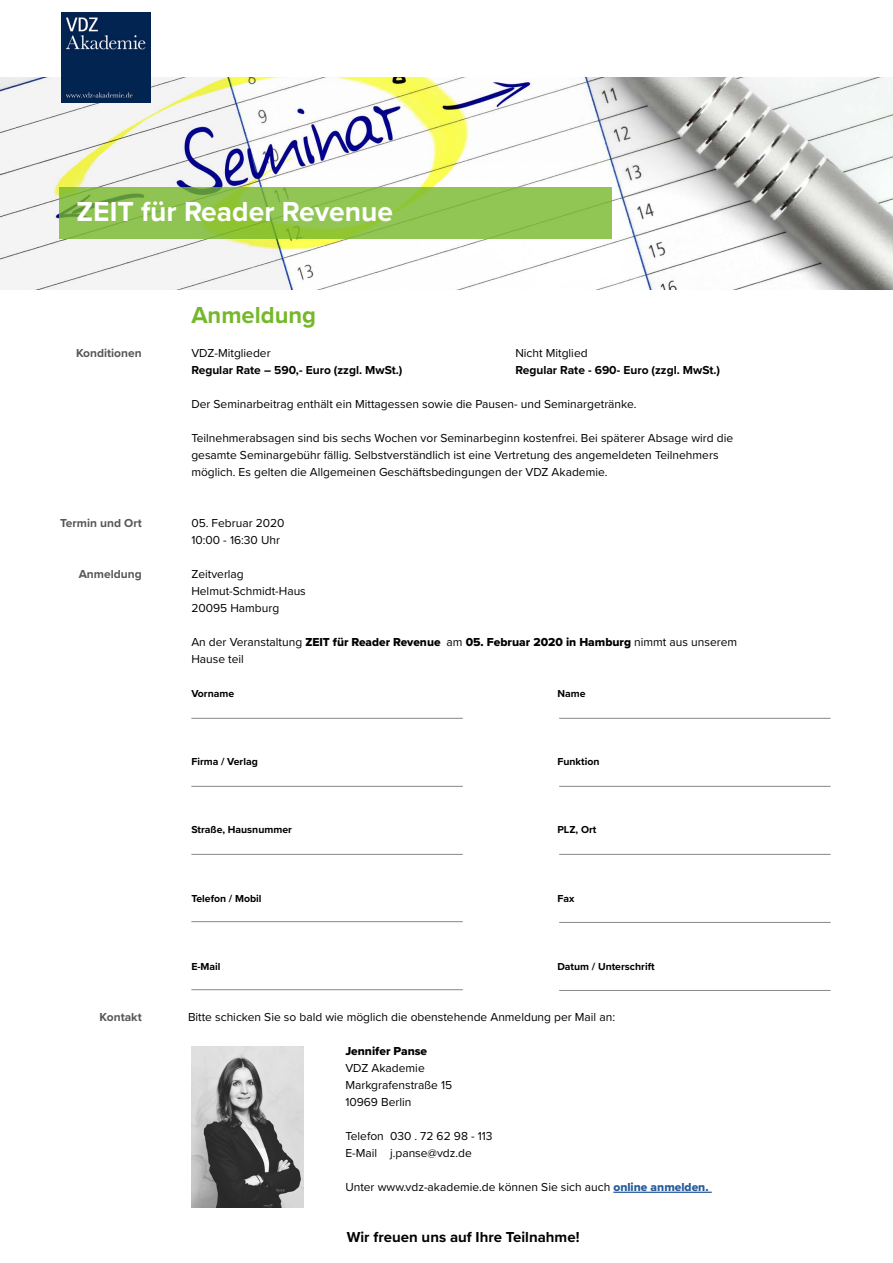
<style>
.page{position:relative;width:893px;height:1263px;background:#fff}
.page>*{position:absolute;margin:0;border:0;box-sizing:border-box;transform-origin:0 0}
.t1{font:700 28.5px "Proxima Nova";color:#fff}
.t2{font:700 24px "Proxima Nova";color:#76b82a}
.t3{font:700 15px "Proxima Nova";color:#000}
.t4{font:12px/17px "Proxima Nova";color:#000}
.t5{font:12px "Proxima Nova Extrabld";color:#000}
.t6{font:700 12px "Proxima Nova";color:#000}
.t7{font:700 12px "Proxima Nova";color:#575756}
.t8{font:700 10.5px "Proxima Nova";color:#000}
.s1{font-family:"Proxima Nova"}
.s2{font-family:"Proxima Nova Extrabld";color:#275b9b}
</style>
<div class="page">
<img style="left:0;top:78px;width:893px;height:211px">
<svg style="left:60px;top:187px;width:552px;height:51px;fill:#91c653"></svg>
<img style="left:62px;top:13px;width:89px;height:89px">
<hr style="left:613px;top:1192px;width:99px;height:1px;background:#275b9b">
<hr style="left:559px;top:718px;width:272px;height:1px;background:#878787">
<hr style="left:191px;top:718px;width:272px;height:1px;background:#878787">
<hr style="left:191px;top:786px;width:272px;height:1px;background:#878787">
<hr style="left:191px;top:854px;width:272px;height:1px;background:#878787">
<hr style="left:191px;top:921px;width:272px;height:1px;background:#878787">
<hr style="left:191px;top:989px;width:272px;height:1px;background:#878787">
<hr style="left:559px;top:786px;width:272px;height:1px;background:#878787">
<hr style="left:559px;top:854px;width:272px;height:1px;background:#878787">
<hr style="left:559px;top:922px;width:272px;height:1px;background:#878787">
<hr style="left:559px;top:990px;width:272px;height:1px;background:#878787">
<img style="left:192px;top:1046px;width:112px;height:161px">
<h1 class="t1" style="left:77px;top:190px;width:318px">ZEIT für Reader Revenue</h1>
<p class="t7" style="left:76px;top:344px;width:67px">Konditionen</p>
<p class="t7" style="left:60px;top:514px;width:83px">Termin und Ort</p>
<p class="t7" style="left:79px;top:565px;width:64px">Anmeldung</p>
<h2 class="t2" style="left:191px;top:297px;width:126px">Anmeldung</h2>
<p class="t4" style="left:191px;top:344px;width:81px">VDZ-Mitglieder</p>
<p class="t4" style="left:515px;top:344px;width:74px">Nicht Mitglied</p>
<p class="t6" style="left:191px;top:361px;width:213px">Regular Rate – 590,- Euro (zzgl. MwSt.)</p>
<p class="t6" style="left:515px;top:361px;width:206px">Regular Rate - 690- Euro (zzgl. MwSt.)</p>
<p class="t4" style="left:191px;top:395px;width:447px">Der Seminarbeitrag enthält ein Mittagessen sowie die Pausen- und Seminargetränke.</p>
<p class="t4" style="left:191px;top:429px;width:543px">Teilnehmerabsagen sind bis sechs Wochen vor Seminarbeginn kostenfrei. Bei späterer Absage wird die gesamte Seminargebühr fällig. Selbstverständlich ist eine Vertretung des angemeldeten Teilnehmers möglich. Es gelten die Allgemeinen Geschäftsbedingungen der VDZ Akademie.</p>
<p class="t4" style="left:191px;top:514px;width:95px">05. Februar 2020<br>10:00 - 16:30 Uhr</p>
<p class="t4" style="left:191px;top:565px;width:116px">Zeitverlag<br>Helmut-Schmidt-Haus<br>20095 Hamburg</p>
<p class="t5" style="left:191px;top:633px;width:547px"><span class="s1">An der Veranstaltung</span> ZEIT für Reader Revenue <span class="s1">am</span> 05. Februar 2020 in Hamburg <span class="s1">nimmt aus unserem</span></p>
<p class="t4" style="left:191px;top:650px;width:54px">Hause teil</p>
<p class="t8" style="left:191px;top:686px;width:44px">Vorname</p>
<p class="t8" style="left:557px;top:686px;width:30px">Name</p>
<p class="t8" style="left:191px;top:754px;width:68px">Firma / Verlag</p>
<p class="t8" style="left:557px;top:754px;width:44px">Funktion</p>
<p class="t8" style="left:191px;top:822px;width:102px">Straße, Hausnummer</p>
<p class="t8" style="left:557px;top:822px;width:40px">PLZ, Ort</p>
<p class="t8" style="left:191px;top:890px;width:72px">Telefon / Mobil</p>
<p class="t8" style="left:557px;top:890px;width:18px">Fax</p>
<p class="t8" style="left:191px;top:958px;width:31px">E-Mail</p>
<p class="t8" style="left:557px;top:958px;width:99px">Datum / Unterschrift</p>
<p class="t7" style="left:100px;top:1008px;width:44px">Kontakt</p>
<p class="t4" style="left:188px;top:1007px;width:429px">Bitte schicken Sie so bald wie möglich die obenstehende Anmeldung per Mail an:</p>
<p class="t5" style="left:345px;top:1042px;width:83px">Jennifer Panse</p>
<p class="t4" style="left:345px;top:1058px;width:108px">VDZ Akademie<br>Markgrafenstraße 15<br>10969 Berlin</p>
<p class="t4" style="left:345px;top:1127px;width:149px">Telefon 030 . 72 62 98 - 113<br>E-Mail j.panse@vdz.de</p>
<p class="t4" style="left:345px;top:1178px;width:365px">Unter www.vdz-akademie.de können Sie sich auch <span class="s2">online anmelden.</span></p>
<p class="t3" style="left:347px;top:1225px;width:234px">Wir freuen uns auf Ihre Teilnahme!</p>
</div>
